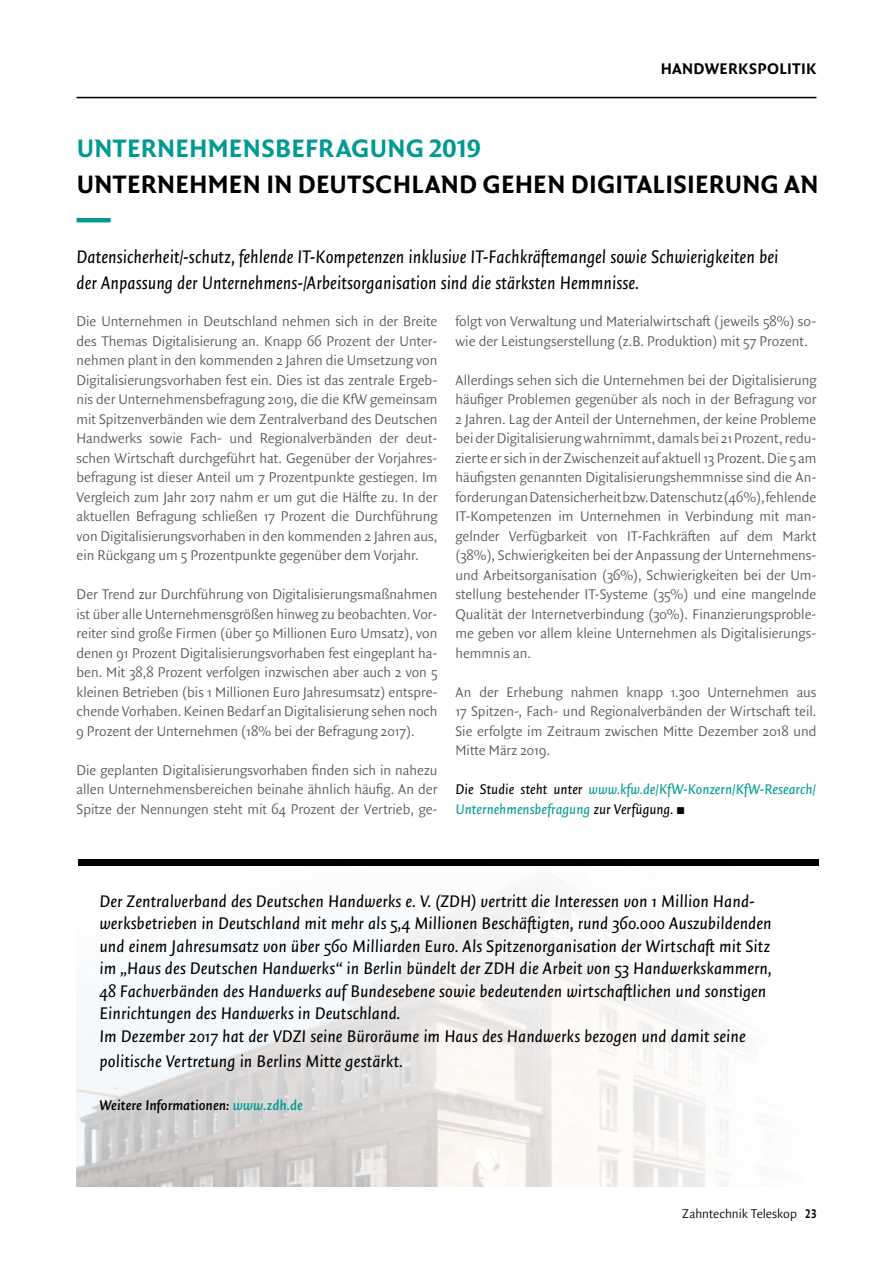
<style>
.page{position:relative;width:893px;height:1263px;background:#fff}
.page>*{position:absolute;margin:0;border:0;box-sizing:border-box;transform-origin:0 0}
.t1{font:27px "Quadraat Sans OT Bld";letter-spacing:.005em;color:#000}
.t2{font:27px "Quadraat Sans OT Bld";letter-spacing:.005em;color:#009a93}
.t3{font:italic 19.5px/25.5px "Quadraat Sans OT";color:#000;scale:.93 1}
.t4{font:italic 18px/22.5px "Quadraat Sans OT";color:#000}
.t5{font:16.5px "Quadraat Sans OT Bld";letter-spacing:.01em;color:#000}
.t6{font:300 15px/19.5px "Quadraat Sans OT";color:#575756;text-align:justify}
.t7{font:italic 15px/19.5px "Quadraat Sans OT";color:#009a93}
.t8{font:italic 600 15px "Quadraat Sans OT";color:#000}
.t9{font:300 13.5px "Quadraat Sans OT";color:#000}
.s1{color:#000}
.s2{font-weight:300;font-style:normal;color:#000}
.s3{color:#009a93}
.s4{font-family:"Quadraat Sans OT Bld";font-weight:400}
</style>
<div class="page">
<hr style="left:77px;top:97px;width:739px;height:1px;background:#000">
<img style="left:77px;top:886px;width:653px;height:300px">
<div style="left:78px;top:859px;width:741px;height:7px;background:#000"></div>
<hr style="left:77px;top:218px;width:34px;height:4px;background:#009a93">
<p class="t5" style="left:661px;top:57px;width:157px">HANDWERKSPOLITIK</p>
<h1 class="t2" style="left:77px;top:129px;width:406px">UNTERNEHMENSBEFRAGUNG 2019</h1>
<h1 class="t1" style="left:77px;top:165px;width:743px">UNTERNEHMEN IN DEUTSCHLAND GEHEN DIGITALISIERUNG AN</h1>
<h2 class="t3" style="left:77px;top:244px;width:756px">Datensicherheit/-schutz, fehlende IT-Kompetenzen inklusive IT-Fachkräftemangel sowie Schwierigkeiten bei der Anpassung der Unternehmens-/Arbeitsorganisation sind die stärksten Hemmnisse.</h2>
<p class="t6" style="left:77px;top:311px;width:362px">Die Unternehmen in Deutschland nehmen sich in der Breite des Themas Digitalisierung an. Knapp 66 Prozent der Unter&shy;nehmen plant in den kommenden 2 Jahren die Umsetzung von Digitalisierungsvorhaben fest ein. Dies ist das zentrale Ergeb&shy;nis der Unternehmensbefragung 2019, die die KfW gemeinsam mit Spitzenverbänden wie dem Zentralverband des Deutschen Handwerks sowie Fach- und Regionalverbänden der deut&shy;schen Wirtschaft durchgefü hrt hat. Gegenü ber der Vorjahres&shy;befragung ist dieser Anteil um 7 Prozentpunkte gestiegen. Im Vergleich zum Jahr 2017 nahm er um gut die Hälfte zu. In der aktuellen Befragung schließen 17 Prozent die Durchfü hrung von Digitalisierungsvorhaben in den kommenden 2 Jahren aus, ein Rückgang um 5 Prozentpunkte gegenü ber dem Vorjahr.</p>
<p class="t6" style="left:77px;top:584px;width:362px">Der Trend zur Durchfü hrung von Digitalisierungsmaßnahmen ist ü ber alle Unternehmensgrößen hinweg zu beobachten. Vor&shy;reiter sind große Firmen (ü ber 50 Millionen Euro Umsatz), von denen 91 Prozent Digitalisierungsvorhaben fest eingeplant ha&shy;ben. Mit 38,8 Prozent verfolgen inzwischen aber auch 2 von 5 kleinen Betrieben (bis 1 Millionen Euro Jahresumsatz) entspre&shy;chende Vorhaben. Keinen Bedarf an Digitalisierung sehen noch 9 Prozent der Unternehmen (18% bei der Befragung 2017).</p>
<p class="t6" style="left:77px;top:760px;width:362px">Die geplanten Digitalisierungsvorhaben finden sich in nahezu allen Unternehmensbereichen beinahe ähnlich häufig. An der Spitze der Nennungen steht mit 64 Prozent der Vertrieb, ge-</p>
<p class="t6" style="left:455px;top:311px;width:362px">folgt von Verwaltung und Materialwirtschaft (jeweils 58%) so&shy;wie der Leistungserstellung (z.B. Produktion) mit 57 Prozent.</p>
<p class="t6" style="left:455px;top:370px;width:362px">Allerdings sehen sich die Unternehmen bei der Digitalisierung häufiger Problemen gegenü ber als noch in der Befragung vor 2 Jahren. Lag der Anteil der Unternehmen, der keine Probleme bei der Digitalisierung wahrnimmt, damals bei 21 Prozent, redu&shy;zierte er sich in der Zwischenzeit auf aktuell 13 Prozent. Die 5 am häufigsten genannten Digitalisierungshemmnisse sind die An&shy;forderung an Datensicherheit bzw. Datenschutz (46%), fehlende IT-Kompetenzen im Unternehmen in Verbindung mit man&shy;gelnder Verfügbarkeit von IT-Fachkräften auf dem Markt (38%), Schwierigkeiten bei der Anpassung der Unternehmens&shy;und Arbeitsorganisation (36%), Schwierigkeiten bei der Um&shy;stellung bestehender IT-Systeme (35%) und eine mangelnde Qualität der Internetverbindung (30%). Finanzierungsproble&shy;me geben vor allem kleine Unternehmen als Digitalisierungs&shy;hemmnis an.</p>
<p class="t6" style="left:455px;top:682px;width:362px">An der Erhebung nahmen knapp 1.300 Unternehmen aus 17 Spitzen-, Fach- und Regionalverbänden der Wirtschaft teil.<br>Sie erfolgte im Zeitraum zwischen Mitte Dezember 2018 und Mitte März 2019.</p>
<p class="t7" style="left:455px;top:779px;width:362px"><span class="s1">Die Studie steht unter</span> www.kfw.de/KfW-Konzern/KfW-Research/<br>Unternehmensbefragung <span class="s1">zur Verfügung.</span> <span class="s2">◼</span></p>
<p class="t4" style="left:99px;top:889px;width:674px">Der Zentralverband des Deutschen Handwerks e. V. (ZDH) vertritt die Interessen von 1 Million Hand&shy;werksbetrieben in Deutschland mit mehr als 5,4 Millionen Beschäftigten, rund 360.000 Auszubildenden und einem Jahresumsatz von über 560 Milliarden Euro. Als Spitzenorganisation der Wirtschaft mit Sitz im „Haus des Deutschen Handwerks“ in Berlin bündelt der ZDH die Arbeit von 53 Handwerkskammern, 48 Fachverbänden des Handwerks auf Bundesebene sowie bedeutenden wirtschaftlichen und sonstigen Einrichtungen des Handwerks in Deutschland.<br>Im Dezember 2017 hat der VDZI seine Büroräume im Haus des Handwerks bezogen und damit seine</p>
<p class="t4" style="left:99px;top:1050px;width:305px">politische Vertretung in Berlins Mitte gestärkt.</p>
<p class="t8" style="left:99px;top:1095px;width:205px">Weitere Informationen: <span class="s3">www.zdh.de</span></p>
<p class="t9" style="left:682px;top:1204px;width:136px">Zahntechnik Teleskop <span class="s4">23</span></p>
</div>
